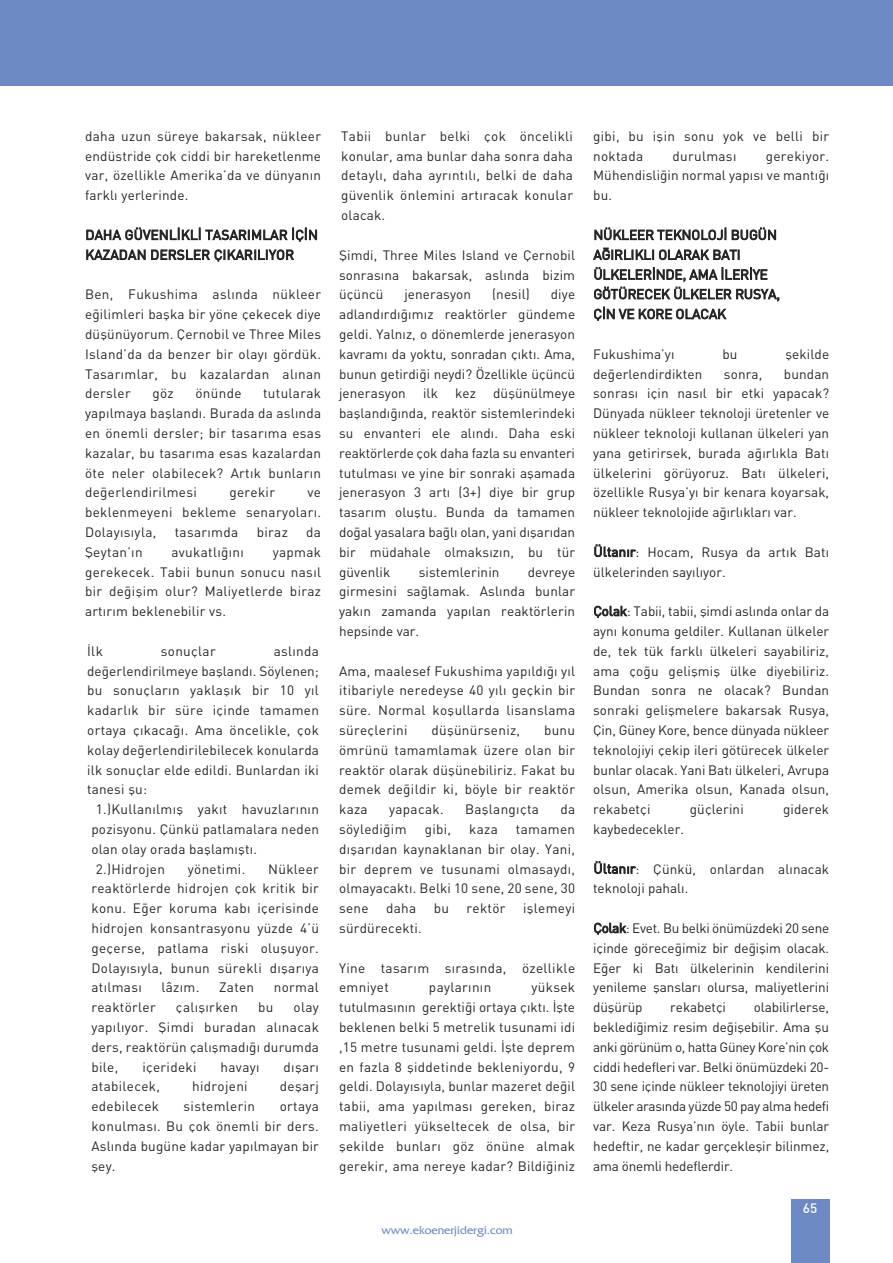
<style>
.page{position:relative;width:893px;height:1263px;background:#fff}
.page>*{position:absolute;margin:0;border:0;box-sizing:border-box;transform-origin:0 0}
.t1{font:13.5px/19.8px "DIN Bek";letter-spacing:.015em;color:#272627;text-align:justify}
.t2{font:13.5px "DIN Bek";letter-spacing:-.005em;color:#272627}
.t3{font:500 13.5px "DI Nbek";color:#fff}
.t4{font:12px "TR France";color:#6c89c5}
</style>
<div class="page">
<div style="left:791px;top:1199px;width:38px;height:64px;background:#6c89c5"></div>
<div style="left:0;top:0;width:893px;height:86px;background:#6c89c5"></div>
<p class="t1" style="left:85px;top:126px;width:238px">daha uzun süreye bakarsak, nükleer endüstride çok ciddi bir hareketlenme var, özellikle Amerika’da ve dünyanın farklı yerlerinde.</p>
<p class="t1" style="left:85px;top:225px;width:234px">DAHA GÜVENLİKLİ TASARIMLAR İÇİN<br>KAZADAN DERSLER ÇIKARILIYOR</p>
<p class="t1" style="left:85px;top:284px;width:238px">Ben, Fukushima aslında nükleer eğilimleri başka bir yöne çekecek diye düşünüyorum. Çernobil ve Three Miles Island’da da benzer bir olayı gördük.<br>Tasarımlar, bu kazalardan alınan dersler</p>
<p class="t1" style="left:85px;top:383px;width:238px;text-indent:178px">tutularak yapılmaya başlandı. Burada da aslında en önemli dersler; bir tasarıma esas kazalar, bu tasarıma esas kazalardan öte neler olabilecek? Artık bunların değerlendirilmesi</p>
<p class="t1" style="left:152px;top:383px;width:23px">göz</p>
<p class="t1" style="left:195px;top:383px;width:48px">önünde</p>
<p class="t1" style="left:229px;top:482px;width:47px">gerekir</p>
<p class="t1" style="left:85px;top:482px;width:238px;text-indent:222px">ve beklenmeyeni bekleme senaryoları.<br>Dolayısıyla,</p>
<p class="t1" style="left:175px;top:522px;width:65px">tasarımda</p>
<p class="t1" style="left:257px;top:522px;width:33px">biraz</p>
<p class="t1" style="left:306px;top:522px;width:16px">da</p>
<p class="t1" style="left:85px;top:542px;width:59px">Şeytan’ın</p>
<p class="t1" style="left:171px;top:542px;width:74px">avukatlığını</p>
<p class="t1" style="left:85px;top:542px;width:238px;text-indent:188px">yapmak gerekecek. Tabii bunun sonucu nasıl bir değişim olur? Maliyetlerde biraz artırım beklenebilir vs.</p>
<p class="t1" style="left:87px;top:641px;width:17px">İlk</p>
<p class="t1" style="left:161px;top:641px;width:56px">sonuçlar</p>
<p class="t1" style="left:87px;top:641px;width:233px;text-indent:186px">aslında değerlendirilmeye başlandı. Söylenen; bu sonuçların yaklaşık bir 10 yıl kadarlık bir süre içinde tamamen ortaya çıkacağı. Ama öncelikle, çok kolay değerlendirilebilecek konularda ilk sonuçlar elde edildi. Bunlardan iki tanesi şu:</p>
<p class="t1" style="left:96px;top:799px;width:225px">1.)Kullanılmış yakıt havuzlarının</p>
<p class="t1" style="left:91px;top:819px;width:229px">pozisyonu. Çünkü patlamalara neden</p>
<p class="t1" style="left:91px;top:839px;width:167px">olan olay orada başlamıştı.</p>
<p class="t1" style="left:96px;top:858px;width:71px">2.)Hidrojen</p>
<p class="t1" style="left:188px;top:858px;width:59px">yönetimi.</p>
<p class="t1" style="left:91px;top:858px;width:229px;text-indent:177px">Nükleer reaktörlerde hidrojen çok kritik bir konu. Eğer koruma kabı içerisinde hidrojen konsantrasyonu yüzde 4’ü geçerse, patlama riski oluşuyor.<br>Dolayısıyla, bunun sürekli dışarıya atılması</p>
<p class="t1" style="left:161px;top:977px;width:39px">lâzım.</p>
<p class="t1" style="left:219px;top:977px;width:37px">Zaten</p>
<p class="t1" style="left:274px;top:977px;width:47px">normal</p>
<p class="t1" style="left:91px;top:997px;width:229px;text-indent:202px">olay yapılıyor. Şimdi buradan alınacak ders, reaktörün çalışmadığı durumda bile,</p>
<p class="t1" style="left:91px;top:997px;width:66px">reaktörler</p>
<p class="t1" style="left:176px;top:997px;width:64px">çalışırken</p>
<p class="t1" style="left:258px;top:997px;width:17px">bu</p>
<p class="t1" style="left:142px;top:1056px;width:56px">içerideki</p>
<p class="t1" style="left:221px;top:1056px;width:40px">havayı</p>
<p class="t1" style="left:284px;top:1056px;width:37px">dışarı</p>
<p class="t1" style="left:91px;top:1076px;width:70px">atabilecek,</p>
<p class="t1" style="left:192px;top:1076px;width:57px">hidrojeni</p>
<p class="t1" style="left:280px;top:1076px;width:41px">deşarj</p>
<p class="t1" style="left:91px;top:1096px;width:69px">edebilecek</p>
<p class="t1" style="left:184px;top:1096px;width:73px">sistemlerin</p>
<p class="t1" style="left:91px;top:1096px;width:229px;text-indent:188px">ortaya konulması. Bu çok önemli bir ders.<br>Aslında bugüne kadar yapılmayan bir şey.</p>
<p class="t1" style="left:341px;top:126px;width:233px">Tabii bunlar belki çok öncelikli konular, ama bunlar daha sonra daha detaylı, daha ayrıntılı, belki de daha güvenlik önlemini artıracak konular olacak.</p>
<p class="t1" style="left:339px;top:245px;width:238px">Şimdi, Three Miles Island ve Çernobil sonrasına bakarsak, aslında bizim üçüncü</p>
<p class="t1" style="left:404px;top:284px;width:68px">jenerasyon</p>
<p class="t1" style="left:492px;top:284px;width:39px">(nesil)</p>
<p class="t1" style="left:339px;top:284px;width:238px;text-indent:212px">diye adlandırdığımız reaktörler gündeme geldi. Yalnız, o dönemlerde jenerasyon kavramı da yoktu, sonradan çıktı. Ama, bunun getirdiği neydi? Özellikle üçüncü jenerasyon</p>
<p class="t1" style="left:423px;top:383px;width:16px">ilk</p>
<p class="t1" style="left:455px;top:383px;width:22px">kez</p>
<p class="t1" style="left:339px;top:383px;width:238px;text-indent:154px">düşünülmeye başlandığında, reaktör sistemlerindeki su envanteri ele alındı. Daha eski reaktörlerde çok daha fazla su envanteri tutulması ve yine bir sonraki aşamada jenerasyon 3 artı (3+) diye bir grup tasarım oluştu. Bunda da tamamen doğal yasalara bağlı olan, yani dışarıdan bir müdahale olmaksızın, bu tür güvenlik</p>
<p class="t1" style="left:419px;top:561px;width:82px">sistemlerinin</p>
<p class="t1" style="left:339px;top:561px;width:238px;text-indent:189px">devreye girmesini sağlamak. Aslında bunlar yakın zamanda yapılan reaktörlerin hepsinde var.</p>
<p class="t1" style="left:339px;top:660px;width:238px">Ama, maalesef Fukushima yapıldığı yıl itibariyle neredeyse 40 yılı geçkin bir süre. Normal koşullarda lisanslama süreçlerini</p>
<p class="t1" style="left:431px;top:720px;width:90px">düşünürseniz,</p>
<p class="t1" style="left:339px;top:720px;width:238px;text-indent:205px">bunu ömrünü tamamlamak üzere olan bir reaktör olarak düşünebiliriz. Fakat bu demek değildir ki, böyle bir reaktör kaza</p>
<p class="t1" style="left:389px;top:799px;width:56px">yapacak.</p>
<p class="t1" style="left:465px;top:799px;width:75px">Başlangıçta</p>
<p class="t1" style="left:560px;top:799px;width:16px">da</p>
<p class="t1" style="left:339px;top:819px;width:69px">söylediğim</p>
<p class="t1" style="left:425px;top:819px;width:28px">gibi,</p>
<p class="t1" style="left:469px;top:819px;width:30px">kaza</p>
<p class="t1" style="left:339px;top:819px;width:238px;text-indent:177px">tamamen dışarıdan kaynaklanan bir olay. Yani, bir deprem ve tusunami olmasaydı, olmayacaktı. Belki 10 sene, 20 sene, 30 sene</p>
<p class="t1" style="left:386px;top:898px;width:32px">daha</p>
<p class="t1" style="left:434px;top:898px;width:17px">bu</p>
<p class="t1" style="left:466px;top:898px;width:41px">rektör</p>
<p class="t1" style="left:523px;top:898px;width:54px">işlemeyi</p>
<p class="t1" style="left:339px;top:918px;width:84px">sürdürecekti.</p>
<p class="t1" style="left:339px;top:957px;width:238px">Yine tasarım sırasında, özellikle emniyet</p>
<p class="t1" style="left:339px;top:977px;width:238px;text-indent:192px">yüksek tutulmasının gerektiği ortaya çıktı. İşte beklenen belki 5 metrelik tusunami idi ,15 metre tusunami geldi. İşte deprem en fazla 8 şiddetinde bekleniyordu, 9 geldi. Dolayısıyla, bunlar mazeret değil tabii, ama yapılması gereken, biraz maliyetleri yükseltecek de olsa, bir şekilde bunları göz önüne almak gerekir, ama nereye kadar? Bildiğiniz</p>
<p class="t1" style="left:429px;top:977px;width:64px">paylarının</p>
<p class="t4" style="left:381px;top:1222px;width:133px">www.ekoenerjidergi.com</p>
<p class="t1" style="left:593px;top:126px;width:238px">gibi, bu işin sonu yok ve belli bir noktada</p>
<p class="t1" style="left:593px;top:146px;width:238px;text-indent:173px">gerekiyor.<br>Mühendisliğin normal yapısı ve mantığı bu.</p>
<p class="t1" style="left:593px;top:225px;width:188px;text-align:left">NÜKLEER TEKNOLOJİ BUGÜN<br>AĞIRLIKLI OLARAK BATI<br>ÜLKELERİNDE, AMA İLERİYE<br>GÖTÜRECEK ÜLKELER RUSYA,<br>ÇİN VE KORE OLACAK</p>
<p class="t1" style="left:593px;top:344px;width:83px">Fukushima’yı</p>
<p class="t1" style="left:722px;top:344px;width:17px">bu</p>
<p class="t1" style="left:785px;top:344px;width:45px">şekilde</p>
<p class="t1" style="left:593px;top:363px;width:111px">değerlendirdikten</p>
<p class="t1" style="left:724px;top:363px;width:40px">sonra,</p>
<p class="t1" style="left:672px;top:146px;width:66px">durulması</p>
<p class="t1" style="left:593px;top:363px;width:238px;text-indent:191px">bundan sonrası için nasıl bir etki yapacak?<br>Dünyada nükleer teknoloji üretenler ve nükleer teknoloji kullanan ülkeleri yan yana getirirsek, burada ağırlıkla Batı ülkelerini görüyoruz. Batı ülkeleri, özellikle Rusya’yı bir kenara koyarsak, nükleer teknolojide ağırlıkları var.</p>
<p class="t1" style="left:593px;top:542px;width:238px">Ültanır: Hocam, Rusya da artık Batı ülkelerinden sayılıyor.</p>
<p class="t1" style="left:593px;top:601px;width:238px">Çolak: Tabii, tabii, şimdi aslında onlar da aynı konuma geldiler. Kullanan ülkeler de, tek tük farklı ülkeleri sayabiliriz, ama çoğu gelişmiş ülke diyebiliriz.<br>Bundan sonra ne olacak? Bundan sonraki gelişmelere bakarsak Rusya, Çin, Güney Kore, bence dünyada nükleer teknolojiyi çekip ileri götürecek ülkeler bunlar olacak. Yani Batı ülkeleri, Avrupa olsun, Amerika olsun, Kanada olsun, rekabetçi</p>
<p class="t1" style="left:690px;top:799px;width:55px">güçlerini</p>
<p class="t1" style="left:783px;top:799px;width:48px">giderek</p>
<p class="t1" style="left:593px;top:819px;width:92px">kaybedecekler.</p>
<p class="t1" style="left:593px;top:858px;width:238px">Ültanır: Çünkü, onlardan alınacak teknoloji pahalı.</p>
<p class="t1" style="left:593px;top:918px;width:238px">Çolak: Evet. Bu belki önümüzdeki 20 sene içinde göreceğimiz bir değişim olacak.<br>Eğer ki Batı ülkelerinin kendilerini yenileme şansları olursa, maliyetlerini düşürüp</p>
<p class="t1" style="left:593px;top:997px;width:238px;text-indent:160px">olabilirlerse, beklediğimiz resim değişebilir. Ama şu anki görünüm o, hatta Güney Kore’nin çok ciddi hedefleri var. Belki önümüzdeki 20- 30 sene içinde nükleer teknolojiyi üreten ülkeler arasında yüzde 50 pay alma hedefi var. Keza Rusya’nın öyle. Tabii bunlar hedeftir, ne kadar gerçekleşir bilinmez, ama önemli hedeflerdir.</p>
<p class="t2" style="left:670px;top:999px;width:57px">rekabetçi</p>
<p class="t3" style="left:803px;top:1199px;width:16px">65</p>
</div>
